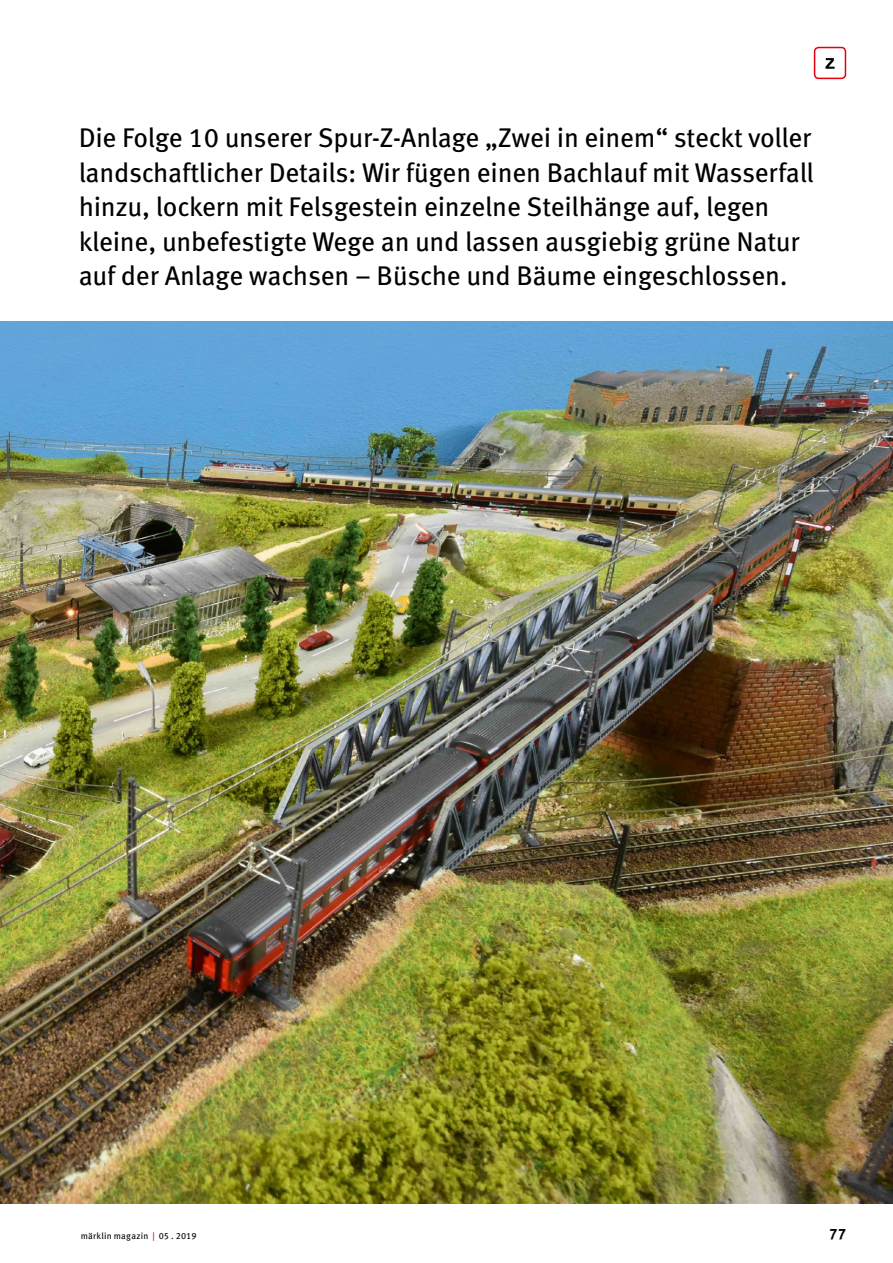
<style>
.page{position:relative;width:893px;height:1263px;background:#fff}
.page>*{position:absolute;margin:0;border:0;box-sizing:border-box;transform-origin:0 0}
._10_Vorspann{font:27px/34.5px "Meta OT";letter-spacing:-.01em;color:#000}
.t1{font:700 15px "Meta OT";color:#000}
.t2{font:9px "Meta OT";letter-spacing:.02em;color:#000}
.s1{color:#e3000b}
</style>
<div class="page">
<svg style="left:825px;top:58px;width:10px;height:11px"></svg>
<div style="left:814px;top:47px;width:32px;height:32px;border:2px solid #e3000b;border-radius:4px"></div>
<img style="left:0;top:321px;width:893px;height:882px">
<p class="_10_Vorspann" style="left:79px;top:122px;width:737px">Die Folge 10 unserer Spur-Z-Anlage „Zwei in einem“ steckt voller landschaftlicher Details: Wir fügen einen Bachlauf mit Wasserfall hinzu, lockern mit Felsgestein einzelne Steilhänge auf, legen kleine, unbefestigte Wege an und lassen ausgiebig grüne Natur auf der Anlage wachsen – Büsche und Bäume eingeschlossen.</p>
<p class="t2" style="left:81px;top:1230px;width:117px">märklin magazin <span class="s1">|</span> 05 . 2019</p>
<p class="t1" style="left:829px;top:1225px;width:18px">77</p>
</div>
